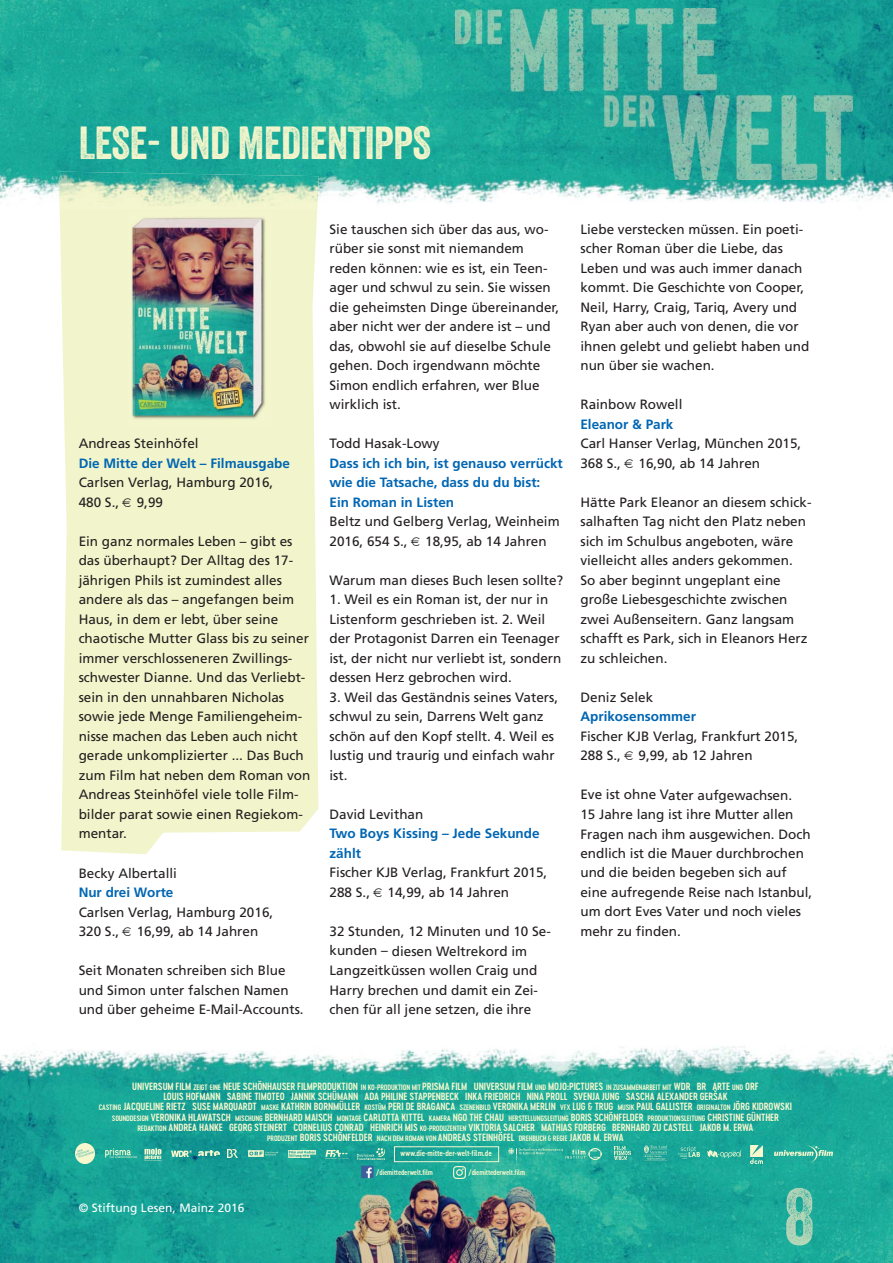
<style>
.page{position:relative;width:893px;height:1263px;background:#fff}
.page>*{position:absolute;margin:0;border:0;box-sizing:border-box;transform-origin:0 0}
.t1{font:45px "Veneer";letter-spacing:-.01em;color:#f2f5cb}
.t2{font:13.5px/19.5px "Frutiger";color:#231f20}
.t3{font:700 13.5px/19.5px "Frutiger";color:#0066b3}
.t4{font:12px "Frutiger";letter-spacing:.005em;color:#fff}
.t5{font:9.75px/10.1px "Cervo Neue Semi Bold Neue";letter-spacing:-.01em;color:#f7f7ce;text-align:center}
.t6{font:7.8px "Cervo Neue Semi Bold Neue";letter-spacing:-.01em;color:#f7f7ce}
.t7{font:7.35px "Cervo Neue Semi Bold Neue";letter-spacing:-.02em;color:#f7f7ce}
.s1{font-size:7.35px}
</style>
<div class="page">
<svg style="left:59px;top:210px;width:260px;height:644px;background:#f2f5ce"></svg>
<img style="left:0;top:1046px;width:893px;height:217px">
<img style="left:0;top:0;width:893px;height:203px">
<img style="left:59px;top:172px;width:260px;height:38px">
<img style="left:330px;top:1175px;width:233px;height:88px">
<img style="left:786px;top:1188px;width:27px;height:57px">
<img style="left:455px;top:9px;width:398px;height:170px">
<div style="left:126px;top:211px;width:147px;height:216px;background:#f3f5cc"></div>
<img style="left:131px;top:216px;width:134px;height:203px">
<img style="left:75px;top:1143px;width:20px;height:20px">
<img style="left:106px;top:1148px;width:31px;height:10px">
<img style="left:144px;top:1148px;width:19px;height:14px">
<svg style="left:228px;top:1149px;width:10px;height:8px"></svg>
<img style="left:171px;top:1151px;width:21px;height:6px">
<img style="left:199px;top:1151px;width:20px;height:5px">
<img style="left:288px;top:1150px;width:28px;height:8px">
<img style="left:326px;top:1150px;width:22px;height:9px">
<img style="left:358px;top:1148px;width:27px;height:12px">
<img style="left:249px;top:1150px;width:29px;height:7px">
<img style="left:751px;top:1146px;width:11px;height:17px">
<img style="left:774px;top:1145px;width:59px;height:17px">
<img style="left:708px;top:1150px;width:32px;height:7px">
<img style="left:644px;top:1145px;width:23px;height:15px">
<img style="left:566px;top:1148px;width:36px;height:12px">
<img style="left:614px;top:1146px;width:17px;height:13px">
<img style="left:678px;top:1147px;width:21px;height:11px">
<img style="left:508px;top:1149px;width:55px;height:16px">
<div style="left:361px;top:1166px;width:13px;height:12px;background:#3c5e9a"></div>
<svg style="left:366px;top:1167px;width:6px;height:11px"></svg>
<svg style="left:453px;top:1166px;width:13px;height:12px"></svg>
<div style="left:394px;top:1146px;width:105px;height:16px;border:1px solid #f7f7ce"></div>
<svg style="left:122px;top:498px;width:9px;height:9px"></svg>
<h1 class="t1" style="left:79px;top:126px;width:354px">LESE- UND MEDIENTIPPS</h1>
<p class="t2" style="left:79px;top:435px;width:122px">Andreas Steinhöfel</p>
<p class="t3" style="left:79px;top:455px;width:213px">Die Mitte der Welt – Filmausgabe</p>
<p class="t2" style="left:79px;top:474px;width:196px">Carlsen Verlag, Hamburg 2016,<br>480 S.,</p>
<p class="t2" style="left:137px;top:493px;width:28px">9,99</p>
<p class="t2" style="left:79px;top:532px;width:233px">Ein ganz normales Leben – gibt es das überhaupt? Der Alltag des 17- jährigen Phils ist zumindest alles andere als das – angefangen beim<br>Haus, in dem er lebt, über seine chaotische Mutter Glass bis zu seiner immer verschlosseneren Zwillings&shy;schwester Dianne. Und das Verliebt&shy;sein in den unnahbaren Nicholas sowie jede Menge Familiengeheim&shy;nisse machen das Leben auch nicht gerade unkomplizierter ... Das Buch zum Film hat neben dem Roman von<br>Andreas Steinhöfel viele tolle Film&shy;bilder parat sowie einen Regiekom&shy;mentar.</p>
<p class="t2" style="left:79px;top:864px;width:100px">Becky Albertalli</p>
<p class="t3" style="left:79px;top:884px;width:96px">Nur drei Worte</p>
<p class="t2" style="left:79px;top:903px;width:196px">Carlsen Verlag, Hamburg 2016,<br>320 S.,</p>
<p class="t2" style="left:137px;top:922px;width:123px">16,99, ab 14 Jahren</p>
<p class="t2" style="left:79px;top:961px;width:227px">Seit Monaten schreiben sich Blue und Simon unter falschen Namen und über geheime E-Mail-Accounts.</p>
<p class="t2" style="left:330px;top:220px;width:231px">Sie tauschen sich über das aus, wo - rüber sie sonst mit niemandem reden können: wie es ist, ein Teen&shy;ager und schwul zu sein. Sie wissen die geheimsten Dinge übereinander, aber nicht wer der andere ist – und das, obwohl sie auf dieselbe Schule gehen. Doch irgendwann möchte<br>Simon endlich erfahren, wer Blue wirklich ist.</p>
<p class="t2" style="left:330px;top:435px;width:112px">Todd Hasak-Lowy</p>
<p class="t3" style="left:330px;top:454px;width:235px">Dass ich ich bin, ist genauso verrückt wie die Tatsache, dass du du bist:<br>Ein Roman in Listen</p>
<p class="t2" style="left:330px;top:513px;width:232px">Beltz und Gelberg Verlag, Weinheim<br>2016, 654 S.,</p>
<p class="t2" style="left:425px;top:533px;width:123px">18,95, ab 14 Jahren</p>
<p class="t2" style="left:330px;top:572px;width:235px">Warum man dieses Buch lesen sollte?</p>
<p class="t2" style="left:330px;top:591px;width:233px">1. Weil es ein Roman ist, der nur in Listenform geschrieben ist. 2. Weil der Protagonist Darren ein Teenager ist, der nicht nur verliebt ist, sondern dessen Herz gebrochen wird.</p>
<p class="t2" style="left:330px;top:688px;width:230px">3. Weil das Geständnis seines Vaters, schwul zu sein, Darrens Welt ganz schön auf den Kopf stellt. 4. Weil es lustig und traurig und einfach wahr ist.</p>
<p class="t2" style="left:330px;top:805px;width:95px">David Levithan</p>
<p class="t3" style="left:330px;top:825px;width:212px">Two Boys Kissing – Jede Sekunde zählt</p>
<p class="t2" style="left:330px;top:864px;width:219px">Fischer KJB Verlag, Frankfurt 2015,<br>288 S.,</p>
<p class="t2" style="left:388px;top:883px;width:123px">14,99, ab 14 Jahren</p>
<p class="t2" style="left:330px;top:922px;width:223px">32 Stunden, 12 Minuten und 10 Se&shy;kunden – diesen Weltrekord im<br>Langzeitküssen wollen Craig und<br>Harry brechen und damit ein Zei&shy;chen für all jene setzen, die ihre</p>
<p class="t2" style="left:580px;top:220px;width:230px">Liebe ver stecken müssen. Ein poeti&shy;scher Roman über die Liebe, das<br>Leben und was auch immer danach kommt. Die Geschichte von Cooper,<br>Neil, Harry, Craig, Tariq, Avery und<br>Ryan aber auch von denen, die vor ihnen gelebt und geliebt haben und nun über sie wachen.</p>
<p class="t2" style="left:580px;top:396px;width:104px">Rainbow Rowell</p>
<p class="t3" style="left:580px;top:415px;width:95px">Eleanor &amp; Park</p>
<p class="t2" style="left:580px;top:435px;width:222px">Carl Hanser Verlag, München 2015,<br>368 S.,</p>
<p class="t2" style="left:638px;top:454px;width:123px">16,90, ab 14 Jahren</p>
<p class="t2" style="left:580px;top:493px;width:233px">Hätte Park Eleanor an diesem schick&shy;salhaften Tag nicht den Platz neben sich im Schulbus angeboten, wäre vielleicht alles anders gekommen.<br>So aber beginnt ungeplant eine große Liebesgeschichte zwischen zwei Außenseitern. Ganz langsam schafft es Park, sich in Eleanors Herz zu schleichen.</p>
<p class="t2" style="left:580px;top:688px;width:74px">Deniz Selek</p>
<p class="t3" style="left:580px;top:708px;width:117px">Aprikosensommer</p>
<p class="t2" style="left:580px;top:727px;width:219px">Fischer KJB Verlag, Frankfurt 2015,<br>288 S.,</p>
<p class="t2" style="left:638px;top:747px;width:116px">9,99, ab 12 Jahren</p>
<p class="t2" style="left:580px;top:786px;width:233px">Eve ist ohne Vater aufgewachsen.<br>15 Jahre lang ist ihre Mutter allen<br>Fragen nach ihm ausgewichen. Doch endlich ist die Mauer durchbrochen und die beiden begeben sich auf eine aufregende Reise nach Istanbul, um dort Eves Vater und noch vieles mehr zu finden.</p>
<p class="t5" style="left:99px;top:1082px;width:695px">UNIVERSUM FILM <span class="s1">ZEIGT EINE</span> NEUE SCHÖNHAUSER FILMPRODUKTION <span class="s1">IN KO-PRODUKTION MIT</span> PRISMA FILM UNIVERSUM FILM <span class="s1">UND</span> MOJO:PICTURES <span class="s1">IN ZUSAMMENARBEIT MIT</span> WDR BR ARTE <span class="s1">UND</span> ORF<br>LOUIS HOFMANN SABINE TIMOTEO JANNIK SCHÜMANN ADA PHILINE STAPPENBECK INKA FRIEDRICH NINA PROLL SVENJA JUNG SASCHA ALEXANDER GERŠAK<br><span class="s1">CASTING</span> JACQUELINE RIETZ SUSE MARQUARDT <span class="s1">MASKE</span> KATHRIN BORNMÜLLER <span class="s1">KOSTÜM</span> PERI DE BRAGANCA <span class="s1">SZENENBILD</span> VERONIKA MERLIN <span class="s1">VFX</span> LUG &amp; TRUG <span class="s1">MUSIK</span> PAUL GALLISTER <span class="s1">ORIGINALTON</span> JÖRG KIDROWSKI <span class="s1">SOUNDDESIGN</span> VERONIKA HLAWATSCH <span class="s1">MISCHUNG</span> BERNHARD MAISCH <span class="s1">MONTAGE</span> CARLOTTA KITTEL <span class="s1">KAMERA</span> NGO THE CHAU <span class="s1">HERSTELLUNGSLEITUNG</span> BORIS SCHÖNFELDER <span class="s1">PRODUKTIONSLEITUNG</span> CHRISTINE GÜNTHER <span class="s1">REDAKTION</span> ANDREA HANKE GEORG STEINERT CORNELIUS CONRAD HEINRICH MIS <span class="s1">KO-PRODUZENTEN</span> VIKTORIA SALCHER MATHIAS FORBERG BERNHARD ZU CASTELL JAKOB M. ERWA<br><span class="s1">PRODUZENT</span> BORIS SCHÖNFELDER <span class="s1">NACH DEM ROMAN VON</span> ANDREAS STEINHÖFEL <span class="s1">DREHBUCH &amp; REGIE</span> JAKOB M. ERWA</p>
<p class="t7" style="left:376px;top:1168px;width:59px">/diemittederwelt.film</p>
<p class="t7" style="left:468px;top:1168px;width:59px">/diemittederwelt.film</p>
<p class="t6" style="left:401px;top:1149px;width:93px">www.die-mitte-der-welt-film.de</p>
<p class="t4" style="left:79px;top:1203px;width:167px">© Stiftung Lesen, Mainz 2016</p>
</div>
